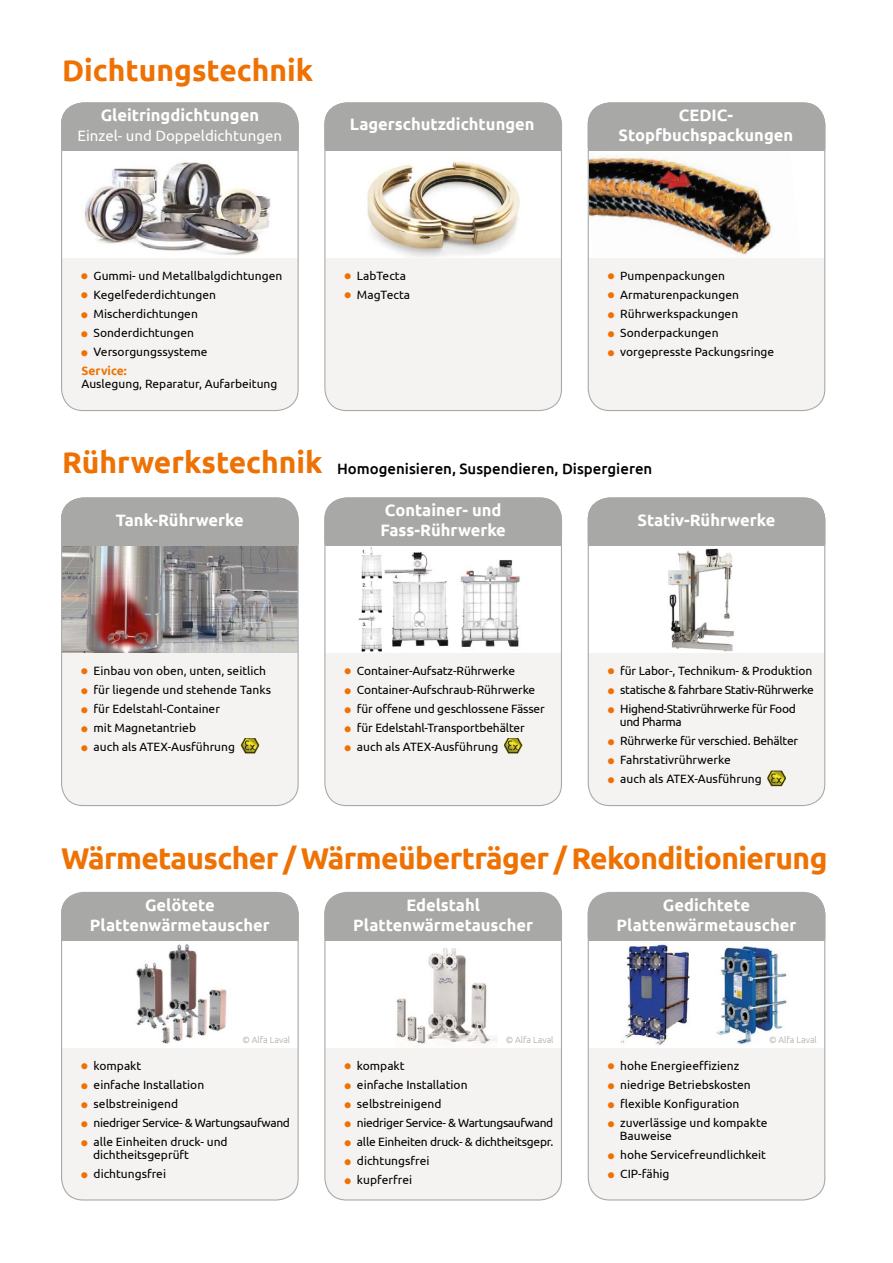
<style>
.page{position:relative;width:893px;height:1263px;background:#fff}
.page>*{position:absolute;margin:0;border:0;box-sizing:border-box;transform-origin:0 0}
.t1{font:700 30px "Ubuntu";letter-spacing:-.02em;color:#ee7203}
.t2{font:700 30px "Ubuntu";color:#ee7203}
.t3{font:700 16.5px/19.5px "Ubuntu";color:#fff;text-align:center}
.t4{font:500 15px "Ubuntu";color:#000}
.t5{font:15px "Ubuntu";color:#fff}
.t6{font:12px/13.5px "Ubuntu";color:#000}
.t7{font:12px/13.5px "Ubuntu";letter-spacing:-.03em;color:#000}
.t8{font:12px "Ubuntu";letter-spacing:-.02em;color:#000}
.t9{font:300 9px "Ubuntu";color:#a8a8a7}
.s1{color:#ee7203}
.s2{font-weight:700;color:#ee7203}
.s3{font-weight:700;font-size:30px;color:#ee7203}
</style>
<div class="page">
<div style="left:62px;top:104px;width:236px;height:306px;background:#f5f3f1;border-radius:21px"></div>
<div style="left:62px;top:103px;width:236px;height:64px;background:#a8a8a7;border-radius:22px"></div>
<div style="left:62px;top:151px;width:236px;height:107px;background:#fff"></div>
<img style="left:84px;top:162px;width:187px;height:93px">
<div style="left:325px;top:104px;width:236px;height:306px;background:#f5f3f1;border-radius:21px"></div>
<div style="left:325px;top:103px;width:236px;height:64px;background:#a8a8a7;border-radius:22px"></div>
<div style="left:325px;top:151px;width:236px;height:107px;background:#fff"></div>
<img style="left:367px;top:162px;width:153px;height:95px">
<div style="left:589px;top:104px;width:235px;height:306px;background:#f5f3f1;border-radius:21px"></div>
<div style="left:588px;top:103px;width:237px;height:64px;background:#a8a8a7;border-radius:22px"></div>
<div style="left:589px;top:151px;width:235px;height:107px;background:#fff"></div>
<img style="left:590px;top:155px;width:182px;height:100px">
<div style="left:62px;top:499px;width:236px;height:306px;background:#f5f3f1;border-radius:21px"></div>
<div style="left:62px;top:498px;width:236px;height:64px;background:#a8a8a7;border-radius:22px"></div>
<img style="left:63px;top:546px;width:234px;height:107px">
<img style="left:241px;top:738px;width:18px;height:16px">
<div style="left:325px;top:499px;width:236px;height:306px;background:#f5f3f1;border-radius:21px"></div>
<div style="left:325px;top:498px;width:236px;height:64px;background:#a8a8a7;border-radius:22px"></div>
<div style="left:325px;top:546px;width:236px;height:107px;background:#fff"></div>
<img style="left:358px;top:547px;width:162px;height:105px">
<img style="left:504px;top:738px;width:19px;height:16px">
<div style="left:589px;top:499px;width:235px;height:306px;background:#f5f3f1;border-radius:21px"></div>
<div style="left:588px;top:498px;width:237px;height:64px;background:#a8a8a7;border-radius:22px"></div>
<div style="left:589px;top:546px;width:235px;height:107px;background:#fff"></div>
<img style="left:668px;top:548px;width:67px;height:104px">
<img style="left:767px;top:770px;width:19px;height:16px">
<div style="left:62px;top:894px;width:236px;height:306px;background:#f5f3f1;border-radius:21px"></div>
<div style="left:62px;top:893px;width:236px;height:64px;background:#a8a8a7;border-radius:22px"></div>
<div style="left:62px;top:941px;width:236px;height:107px;background:#fff"></div>
<img style="left:136px;top:944px;width:91px;height:100px">
<div style="left:325px;top:894px;width:236px;height:306px;background:#f5f3f1;border-radius:21px"></div>
<div style="left:325px;top:893px;width:236px;height:64px;background:#a8a8a7;border-radius:22px"></div>
<div style="left:325px;top:941px;width:236px;height:107px;background:#fff"></div>
<img style="left:396px;top:948px;width:101px;height:96px">
<div style="left:589px;top:894px;width:235px;height:306px;background:#f5f3f1;border-radius:21px"></div>
<div style="left:588px;top:893px;width:237px;height:64px;background:#a8a8a7;border-radius:22px"></div>
<div style="left:589px;top:941px;width:235px;height:107px;background:#fff"></div>
<img style="left:621px;top:942px;width:166px;height:104px">
<div style="left:588px;top:497px;width:237px;height:309px;border:1px solid #a8a8a7;border-radius:22px"></div>
<div style="left:324px;top:497px;width:238px;height:309px;border:1px solid #a8a8a7;border-radius:22px"></div>
<div style="left:61px;top:497px;width:238px;height:309px;border:1px solid #a8a8a7;border-radius:22px"></div>
<div style="left:61px;top:102px;width:238px;height:309px;border:1px solid #a8a8a7;border-radius:22px"></div>
<div style="left:324px;top:102px;width:238px;height:309px;border:1px solid #a8a8a7;border-radius:22px"></div>
<div style="left:588px;top:102px;width:237px;height:309px;border:1px solid #a8a8a7;border-radius:22px"></div>
<div style="left:61px;top:892px;width:238px;height:308px;border:1px solid #a8a8a7;border-radius:22px"></div>
<div style="left:324px;top:892px;width:238px;height:308px;border:1px solid #a8a8a7;border-radius:22px"></div>
<div style="left:588px;top:892px;width:237px;height:308px;border:1px solid #a8a8a7;border-radius:22px"></div>
<h1 class="t2" style="left:62px;top:52px;width:253px">Dichtungstechnik</h1>
<h2 class="t3" style="left:101px;top:105px;width:160px">Gleitringdichtungen</h2>
<p class="t5" style="left:78px;top:126px;width:206px">Einzel- und Doppeldichtungen</p>
<h2 class="t3" style="left:350px;top:114px;width:186px">Lagerschutzdichtungen</h2>
<p class="t6" style="left:82px;top:268px;width:202px"><span class="s1">■</span> Gummi- und Metallbalgdichtungen</p>
<p class="t6" style="left:82px;top:287px;width:136px"><span class="s1">■</span> Kegelfederdichtungen</p>
<p class="t6" style="left:82px;top:306px;width:118px"><span class="s1">■</span> Mischerdichtungen</p>
<p class="t6" style="left:82px;top:325px;width:114px"><span class="s1">■</span> Sonderdichtungen</p>
<p class="t6" style="left:82px;top:341px;width:127px;line-height:19px"><span class="s1">■</span> Versorgungssysteme<br><span class="s2">Service:</span></p>
<p class="t6" style="left:82px;top:377px;width:197px">Auslegung, Reparatur, Aufarbeitung</p>
<p class="t6" style="left:345px;top:268px;width:63px"><span class="s1">■</span> LabTecta</p>
<p class="t6" style="left:345px;top:287px;width:67px"><span class="s1">■</span> MagTecta</p>
<h2 class="t3" style="left:619px;top:105px;width:176px">CEDIC-<br>Stopfbuchspackungen</h2>
<p class="t6" style="left:608px;top:268px;width:118px"><span class="s1">■</span> Pumpenpackungen</p>
<p class="t6" style="left:608px;top:287px;width:132px"><span class="s1">■</span> Armaturenpackungen</p>
<p class="t6" style="left:608px;top:306px;width:131px"><span class="s1">■</span> Rührwerkspackungen</p>
<p class="t6" style="left:608px;top:325px;width:112px"><span class="s1">■</span> Sonderpackungen</p>
<p class="t6" style="left:608px;top:344px;width:167px"><span class="s1">■</span> vorgepresste Packungsringe</p>
<p class="t4" style="left:62px;top:459px;width:592px"><span class="s3">Rührwerkstechnik</span> Homogenisieren, Suspendieren, Dispergieren</p>
<h2 class="t3" style="left:116px;top:510px;width:129px">Tank-Rührwerke</h2>
<p class="t6" style="left:82px;top:663px;width:186px"><span class="s1">■</span> Einbau von oben, unten, seitlich</p>
<p class="t6" style="left:82px;top:682px;width:191px"><span class="s1">■</span> für liegende und stehende Tanks</p>
<p class="t6" style="left:82px;top:701px;width:140px"><span class="s1">■</span> für Edelstahl-Container</p>
<p class="t6" style="left:82px;top:720px;width:116px"><span class="s1">■</span> mit Magnetantrieb</p>
<p class="t6" style="left:82px;top:739px;width:155px"><span class="s1">■</span> auch als ATEX-Ausführung</p>
<h2 class="t3" style="left:380px;top:500px;width:127px;text-align:left">Container- und<br>Fass-Rührwerke</h2>
<p class="t6" style="left:345px;top:663px;width:172px"><span class="s1">■</span> Container-Aufsatz-Rührwerke</p>
<p class="t6" style="left:345px;top:682px;width:192px"><span class="s1">■</span> Container-Aufschraub-Rührwerke</p>
<p class="t6" style="left:345px;top:701px;width:201px"><span class="s1">■</span> für offene und geschlossene Fässer</p>
<p class="t6" style="left:345px;top:720px;width:181px"><span class="s1">■</span> für Edelstahl-Transportbehälter</p>
<p class="t6" style="left:345px;top:739px;width:155px"><span class="s1">■</span> auch als ATEX-Ausführung</p>
<h2 class="t3" style="left:638px;top:510px;width:139px">Stativ-Rührwerke</h2>
<p class="t6" style="left:608px;top:663px;width:205px"><span class="s1">■</span> für Labor-, Technikum- &amp; Produktion</p>
<p class="t7" style="left:608px;top:682px;width:207px"><span class="s1">■</span> statische &amp; fahrbare Stativ-Rührwerke</p>
<p class="t7" style="left:620px;top:701px;width:177px;text-indent:-12px"><span class="s1">■</span> Highend-Stativrührwerke für Food und Pharma</p>
<p class="t8" style="left:608px;top:734px;width:191px"><span class="s1">■</span> Rührwerke für verschied. Behälter</p>
<p class="t6" style="left:608px;top:753px;width:124px"><span class="s1">■</span> Fahrstativrührwerke</p>
<p class="t6" style="left:608px;top:772px;width:155px"><span class="s1">■</span> auch als ATEX-Ausführung</p>
<h1 class="t1" style="left:61px;top:840px;width:768px">Wärmetauscher / Wärmeüberträger / Rekonditionierung</h1>
<h2 class="t3" style="left:90px;top:895px;width:181px">Gelötete<br>Plattenwärmetauscher</h2>
<h2 class="t3" style="left:353px;top:895px;width:181px">Edelstahl<br>Plattenwärmetauscher</h2>
<h2 class="t3" style="left:617px;top:895px;width:181px">Gedichtete<br>Plattenwärmetauscher</h2>
<p class="t9" style="left:242px;top:1034px;width:49px">© Alfa Laval</p>
<p class="t9" style="left:506px;top:1034px;width:49px">© Alfa Laval</p>
<p class="t9" style="left:769px;top:1034px;width:49px">© Alfa Laval</p>
<p class="t6" style="left:82px;top:1058px;width:61px"><span class="s1">■</span> kompakt</p>
<p class="t6" style="left:82px;top:1077px;width:124px"><span class="s1">■</span> einfache Installation</p>
<p class="t6" style="left:82px;top:1096px;width:98px"><span class="s1">■</span> selbstreinigend</p>
<p class="t7" style="left:82px;top:1115px;width:210px"><span class="s1">■</span> niedriger Service- &amp; Wartungsaufwand</p>
<p class="t6" style="left:93px;top:1134px;width:136px;text-indent:-12px"><span class="s1">■</span> alle Einheiten druck- und dichtheitsgeprüft</p>
<p class="t6" style="left:82px;top:1167px;width:86px"><span class="s1">■</span> dichtungsfrei</p>
<p class="t6" style="left:345px;top:1058px;width:61px"><span class="s1">■</span> kompakt</p>
<p class="t6" style="left:345px;top:1077px;width:124px"><span class="s1">■</span> einfache Installation</p>
<p class="t6" style="left:345px;top:1096px;width:98px"><span class="s1">■</span> selbstreinigend</p>
<p class="t7" style="left:345px;top:1115px;width:210px"><span class="s1">■</span> niedriger Service- &amp; Wartungsaufwand</p>
<p class="t8" style="left:345px;top:1134px;width:210px"><span class="s1">■</span> alle Einheiten druck- &amp; dichtheitsgepr.</p>
<p class="t6" style="left:345px;top:1153px;width:86px"><span class="s1">■</span> dichtungsfrei</p>
<p class="t6" style="left:345px;top:1172px;width:69px"><span class="s1">■</span> kupferfrei</p>
<p class="t6" style="left:608px;top:1058px;width:133px"><span class="s1">■</span> hohe Energieeffizienz</p>
<p class="t6" style="left:608px;top:1077px;width:144px"><span class="s1">■</span> niedrige Betriebskosten</p>
<p class="t6" style="left:608px;top:1096px;width:133px"><span class="s1">■</span> flexible Konfiguration</p>
<p class="t6" style="left:620px;top:1115px;width:149px;text-indent:-12px"><span class="s1">■</span> zuverlässige und kompakte<br>Bauweise</p>
<p class="t6" style="left:608px;top:1148px;width:159px"><span class="s1">■</span> hohe Servicefreundlichkeit</p>
<p class="t6" style="left:608px;top:1167px;width:63px"><span class="s1">■</span> CIP-fähig</p>
</div>
